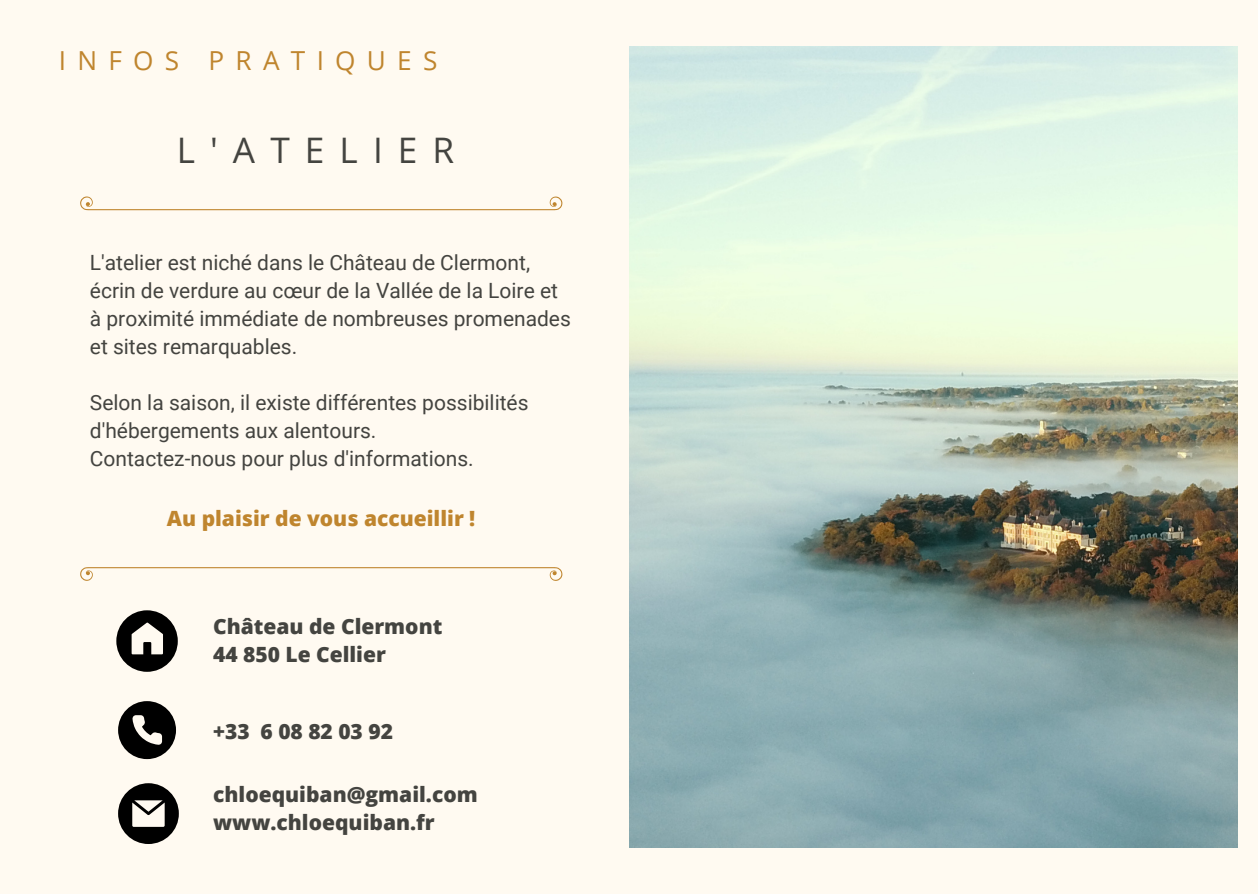
<style>
.page{position:relative;width:1258px;height:894px;background:#fff}
.page>*{position:absolute;margin:0;border:0;box-sizing:border-box;transform-origin:0 0}
.t1{font:35.1px "Open Sans";letter-spacing:.43em;color:#444440}
.t2{font:26.1px "Open Sans";letter-spacing:.43em;color:#bf852e}
.t3{font:21px/27.9px "Roboto";color:#444440}
.t4{font:800 21px "Open Sans";color:#444440}
.t5{font:800 21px "Open Sans";color:#bf852e}
</style>
<div class="page">
<div style="left:0;top:0;width:1258px;height:893px;background:#fffaf1"></div>
<img style="left:629px;top:46px;width:608px;height:801px">
<svg style="left:80px;top:196px;width:482px;height:14px"></svg>
<svg style="left:80px;top:567px;width:482px;height:13px"></svg>
<svg style="left:116px;top:610px;width:61px;height:61px"></svg>
<svg style="left:118px;top:783px;width:61px;height:60px"></svg>
<svg style="left:118px;top:701px;width:58px;height:57px"></svg>
<p class="t2" style="left:59px;top:42px;width:380px">INFOS PRATIQUES</p>
<p class="t1" style="left:177px;top:125px;width:279px">L'ATELIER</p>
<p class="t3" style="left:90px;top:248px;width:482px">L'atelier est niché dans le Château de Clermont, écrin de verdure au cœur de la Vallée de la Loire et à proximité immédiate de nombreuses promenades et sites remarquables.</p>
<p class="t3" style="left:90px;top:388px;width:440px">Selon la saison, il existe différentes possibilités d'hébergements aux alentours.</p>
<p class="t3" style="left:90px;top:444px;width:385px">Contactez-nous pour plus d'informations.</p>
<p class="t5" style="left:167px;top:503px;width:310px">Au plaisir de vous accueillir !</p>
<p class="t4" style="left:213px;top:611px;width:231px">Château de Clermont</p>
<p class="t4" style="left:213px;top:639px;width:174px">44 850 Le Cellier</p>
<p class="t4" style="left:213px;top:716px;width:181px">+33 6 08 82 03 92</p>
<p class="t4" style="left:213px;top:779px;width:266px">chloequiban@gmail.com</p>
<p class="t4" style="left:213px;top:807px;width:223px">www.chloequiban.fr</p>
</div>
